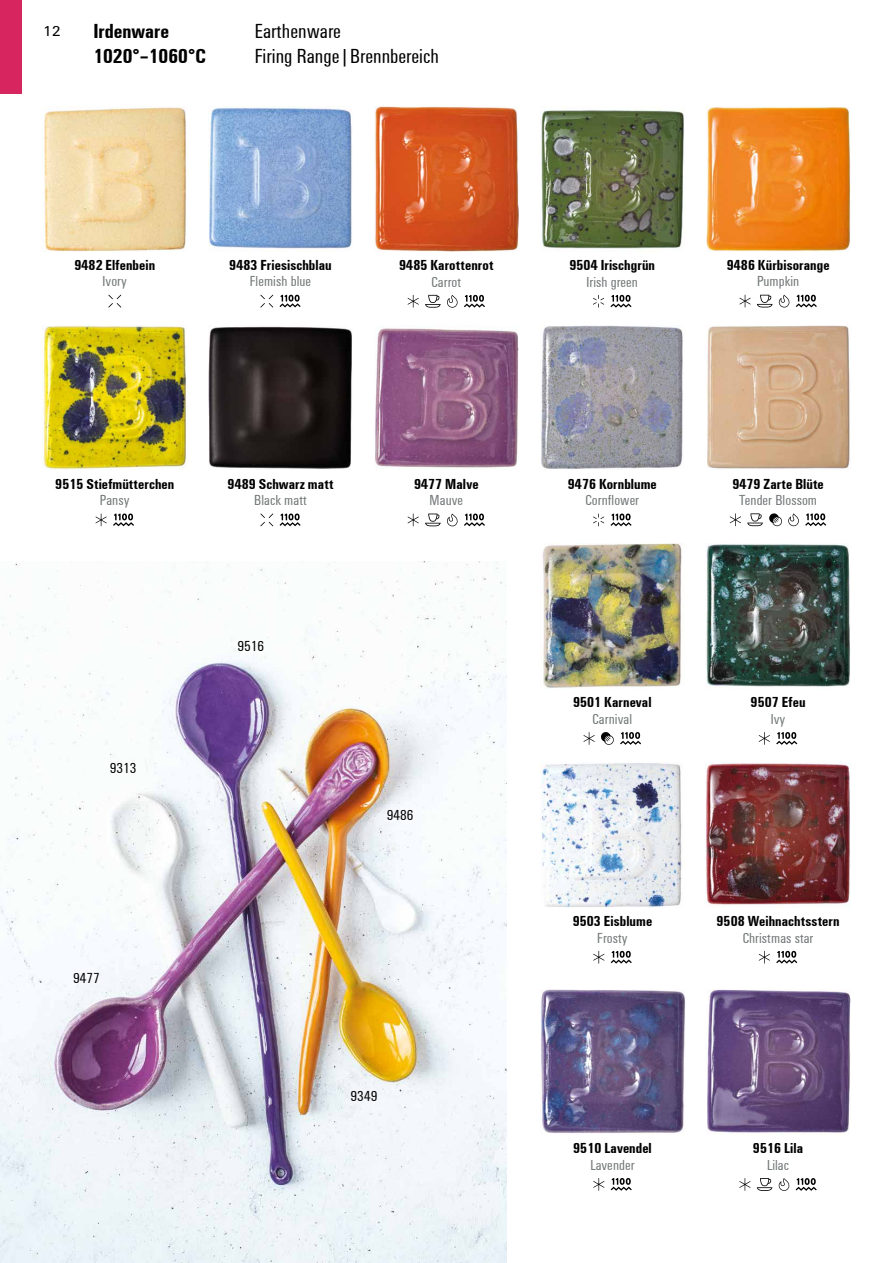
<style>
.page{position:relative;width:893px;height:1263px;background:#fff}
.page>*{position:absolute;margin:0;border:0;box-sizing:border-box;transform-origin:0 0}
.t1{font:21px/25.5px "Weidmueller Condensed";color:#000}
.t2{font:700 21px/25.2px "Weidmueller Condensed";color:#000}
.t3{font:700 15px "Weidmueller Condensed";letter-spacing:.005em;color:#000}
.t4{font:15px "Weidmueller Condensed";letter-spacing:.005em;color:#727777}
.t5{font:15px "Weidmueller Condensed";color:#000}
.t6{font:15px "Weidmueller";color:#000}
</style>
<div class="page">
<div style="left:0;top:0;width:21px;height:93px;background:#d72560"></div>
<img style="left:208px;top:107px;width:144px;height:142px">
<svg style="left:260px;top:295px;width:13px;height:12px"></svg>
<svg style="left:279px;top:295px;width:22px;height:12px"></svg>
<img style="left:44px;top:107px;width:142px;height:144px">
<svg style="left:108px;top:295px;width:13px;height:12px"></svg>
<img style="left:540px;top:544px;width:142px;height:144px">
<svg style="left:583px;top:732px;width:12px;height:13px"></svg>
<svg style="left:601px;top:732px;width:13px;height:13px"></svg>
<svg style="left:620px;top:732px;width:21px;height:13px"></svg>
<img style="left:706px;top:544px;width:144px;height:143px">
<svg style="left:759px;top:732px;width:11px;height:13px"></svg>
<svg style="left:776px;top:732px;width:21px;height:13px"></svg>
<img style="left:208px;top:326px;width:144px;height:143px">
<svg style="left:260px;top:513px;width:13px;height:13px"></svg>
<svg style="left:279px;top:513px;width:22px;height:13px"></svg>
<img style="left:540px;top:107px;width:144px;height:142px">
<svg style="left:593px;top:295px;width:11px;height:13px"></svg>
<svg style="left:610px;top:295px;width:21px;height:13px"></svg>
<img style="left:540px;top:763px;width:142px;height:144px">
<svg style="left:593px;top:951px;width:11px;height:13px"></svg>
<svg style="left:611px;top:951px;width:21px;height:13px"></svg>
<img style="left:706px;top:763px;width:144px;height:142px">
<svg style="left:759px;top:951px;width:11px;height:13px"></svg>
<svg style="left:776px;top:951px;width:21px;height:13px"></svg>
<img style="left:375px;top:328px;width:144px;height:140px">
<svg style="left:408px;top:514px;width:11px;height:12px"></svg>
<svg style="left:425px;top:514px;width:16px;height:12px"></svg>
<svg style="left:447px;top:513px;width:11px;height:13px"></svg>
<svg style="left:464px;top:513px;width:21px;height:13px"></svg>
<img style="left:541px;top:325px;width:142px;height:144px">
<svg style="left:593px;top:513px;width:11px;height:13px"></svg>
<svg style="left:610px;top:513px;width:22px;height:13px"></svg>
<img style="left:706px;top:325px;width:144px;height:144px">
<svg style="left:730px;top:513px;width:11px;height:13px"></svg>
<svg style="left:747px;top:513px;width:16px;height:13px"></svg>
<svg style="left:769px;top:513px;width:13px;height:13px"></svg>
<svg style="left:788px;top:513px;width:38px;height:13px"></svg>
<img style="left:374px;top:107px;width:145px;height:144px">
<svg style="left:408px;top:295px;width:11px;height:13px"></svg>
<svg style="left:425px;top:295px;width:16px;height:13px"></svg>
<svg style="left:447px;top:295px;width:11px;height:13px"></svg>
<svg style="left:464px;top:295px;width:21px;height:13px"></svg>
<img style="left:706px;top:107px;width:145px;height:144px">
<svg style="left:739px;top:295px;width:12px;height:12px"></svg>
<svg style="left:757px;top:295px;width:15px;height:12px"></svg>
<svg style="left:779px;top:295px;width:11px;height:12px"></svg>
<svg style="left:796px;top:295px;width:21px;height:12px"></svg>
<img style="left:540px;top:990px;width:145px;height:143px">
<svg style="left:593px;top:1178px;width:11px;height:13px"></svg>
<svg style="left:611px;top:1178px;width:21px;height:13px"></svg>
<img style="left:707px;top:990px;width:144px;height:143px">
<svg style="left:739px;top:1178px;width:11px;height:13px"></svg>
<svg style="left:757px;top:1178px;width:15px;height:13px"></svg>
<svg style="left:779px;top:1178px;width:11px;height:13px"></svg>
<svg style="left:796px;top:1178px;width:21px;height:13px"></svg>
<img style="left:43px;top:325px;width:144px;height:145px">
<svg style="left:95px;top:513px;width:12px;height:13px"></svg>
<svg style="left:113px;top:513px;width:21px;height:13px"></svg>
<img style="left:0;top:561px;width:506px;height:702px">
<p class="t6" style="left:43px;top:21px;width:20px">12</p>
<h1 class="t2" style="left:93px;top:18px;width:114px">Irdenware<br>1020°–1060°C</h1>
<h1 class="t1" style="left:255px;top:17px;width:186px">Earthenware<br>Firing Range|Brennbereich</h1>
<p class="t3" style="left:74px;top:254px;width:82px">9482 Elfenbein</p>
<p class="t4" style="left:102px;top:272px;width:26px">Ivory</p>
<p class="t3" style="left:229px;top:254px;width:104px">9483 Friesischblau</p>
<p class="t4" style="left:250px;top:272px;width:63px">Flemish blue</p>
<p class="t3" style="left:399px;top:254px;width:96px">9485 Karottenrot</p>
<p class="t4" style="left:431px;top:272px;width:31px">Carrot</p>
<p class="t3" style="left:569px;top:254px;width:87px">9504 Irischgrün</p>
<p class="t4" style="left:586px;top:272px;width:53px">Irish green</p>
<p class="t3" style="left:727px;top:254px;width:104px">9486 Kürbisorange</p>
<p class="t4" style="left:757px;top:272px;width:44px">Pumpkin</p>
<p class="t3" style="left:55px;top:473px;width:121px">9515 Stiefmütterchen</p>
<p class="t4" style="left:100px;top:491px;width:31px">Pansy</p>
<p class="t5" style="left:110px;top:758px;width:28px">9313</p>
<p class="t3" style="left:228px;top:473px;width:107px">9489 Schwarz matt</p>
<p class="t4" style="left:254px;top:491px;width:54px">Black matt</p>
<p class="t5" style="left:237px;top:636px;width:28px">9516</p>
<p class="t3" style="left:414px;top:473px;width:66px">9477 Malve</p>
<p class="t4" style="left:430px;top:491px;width:35px">Mauve</p>
<p class="t5" style="left:387px;top:806px;width:28px">9486</p>
<p class="t5" style="left:73px;top:968px;width:28px">9477</p>
<p class="t5" style="left:351px;top:1087px;width:28px">9349</p>
<p class="t3" style="left:568px;top:473px;width:91px">9476 Kornblume</p>
<p class="t4" style="left:585px;top:491px;width:55px">Cornflower</p>
<p class="t3" style="left:732px;top:473px;width:93px">9479 Zarte Blüte</p>
<p class="t4" style="left:739px;top:490px;width:80px">Tender Blossom</p>
<p class="t3" style="left:573px;top:692px;width:80px">9501 Karneval</p>
<p class="t4" style="left:592px;top:709px;width:41px">Carnival</p>
<p class="t3" style="left:751px;top:692px;width:56px">9507 Efeu</p>
<p class="t4" style="left:771px;top:709px;width:16px">Ivy</p>
<p class="t3" style="left:573px;top:910px;width:81px">9503 Eisblume</p>
<p class="t4" style="left:597px;top:928px;width:32px">Frosty</p>
<p class="t3" style="left:716px;top:910px;width:125px">9508 Weihnachtsstern</p>
<p class="t4" style="left:743px;top:928px;width:72px">Christmas star</p>
<p class="t3" style="left:573px;top:1137px;width:80px">9510 Lavendel</p>
<p class="t4" style="left:590px;top:1155px;width:46px">Lavender</p>
<p class="t3" style="left:753px;top:1138px;width:52px">9516 Lila</p>
<p class="t4" style="left:767px;top:1155px;width:24px">Lilac</p>
</div>
